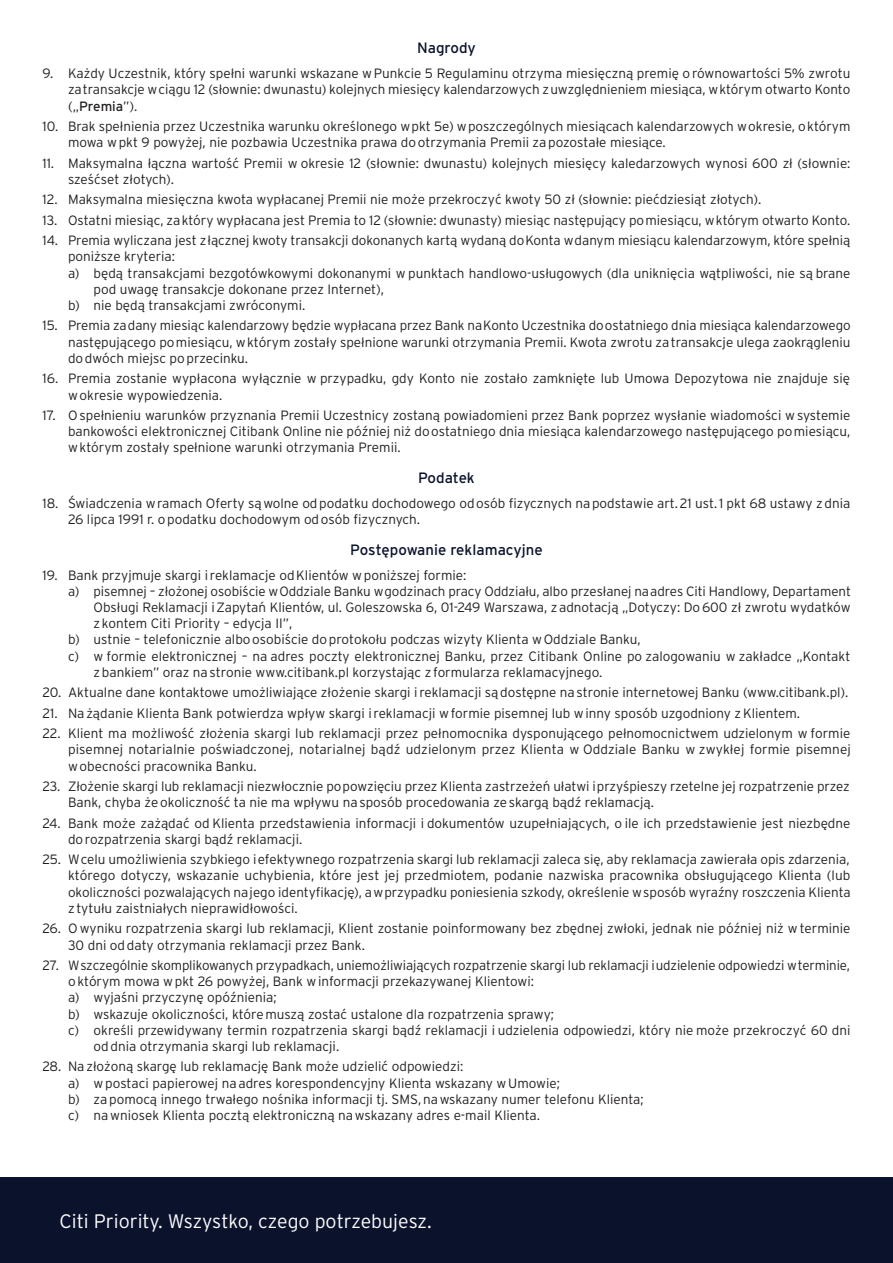
<style>
.page{position:relative;width:893px;height:1263px;background:#fff}
.page>*{position:absolute;margin:0;border:0;box-sizing:border-box;transform-origin:0 0}
.t1{font:300 19.5px "Interstate Pl";color:#fff}
.t2{font:15px "Interstate Pl";color:#0b122c}
.t3{font:300 13.5px/16.2px "Interstate Pl";color:#231f20}
.s1{font-weight:400}
</style>
<div class="page">
<div style="left:0;top:1178px;width:893px;height:85px;background:#0b122c"></div>
<p class="t2" style="left:417px;top:40px;width:60px">Nagrody</p>
<p class="t3" style="left:68px;top:65px;width:784px;text-align:justify;text-indent:-26px">9. Każdy Uczestnik, który spełni warunki wskazane w Punkcie 5 Regulaminu otrzyma miesięczną premię o równowartości 5% zwrotu za transakcje w ciągu 12 (słownie: dwunastu) kolejnych miesięcy kalendarzowych z uwzględnieniem miesiąca, w którym otwarto Konto („<span class="s1">Premia</span>”).</p>
<p class="t3" style="left:68px;top:118px;width:784px;text-indent:-26px">10. Brak spełnienia przez Uczestnika warunku określonego w pkt 5e) w poszczególnych miesiącach kalendarzowych w okresie, o którym mowa w pkt 9 powyżej, nie pozbawia Uczestnika prawa do otrzymania Premii za pozostałe miesiące.</p>
<p class="t3" style="left:68px;top:155px;width:784px;text-indent:-26px">11. Maksymalna łączna wartość Premii w okresie 12 (słownie: dwunastu) kolejnych miesięcy kaledarzowych wynosi 600 zł (słownie: sześćset złotych).</p>
<p class="t3" style="left:43px;top:191px;width:720px">12. Maksymalna miesięczna kwota wypłacanej Premii nie może przekroczyć kwoty 50 zł (słownie: piećdziesiąt złotych).</p>
<p class="t3" style="left:43px;top:212px;width:809px">13. Ostatni miesiąc, za który wypłacana jest Premia to 12 (słownie: dwunasty) miesiąc następujący po miesiącu, w którym otwarto Konto.</p>
<p class="t3" style="left:43px;top:232px;width:809px">14. Premia wyliczana jest z łącznej kwoty transakcji dokonanych kartą wydaną do Konta w danym miesiącu kalendarzowym, które spełnią</p>
<p class="t3" style="left:68px;top:248px;width:109px">poniższe kryteria:</p>
<p class="t3" style="left:68px;top:265px;width:784px">a) będą transakcjami bezgotówkowymi dokonanymi w punktach handlowo-usługowych (dla uniknięcia wątpliwości, nie są brane</p>
<p class="t3" style="left:94px;top:281px;width:292px">pod uwagę transakcje dokonane przez Internet),</p>
<p class="t3" style="left:68px;top:297px;width:239px">b) nie będą transakcjami zwróconymi.</p>
<p class="t3" style="left:68px;top:317px;width:784px;text-align:justify;text-indent:-26px">15. Premia za dany miesiąc kalendarzowy będzie wypłacana przez Bank na Konto Uczestnika do ostatniego dnia miesiąca kalendarzowego następującego po miesiącu, w którym zostały spełnione warunki otrzymania Premii. Kwota zwrotu za transakcje ulega zaokrągleniu do dwóch miejsc po przecinku.</p>
<p class="t3" style="left:68px;top:370px;width:784px;text-indent:-26px">16. Premia zostanie wypłacona wyłącznie w przypadku, gdy Konto nie zostało zamknięte lub Umowa Depozytowa nie znajduje się w okresie wypowiedzenia.</p>
<p class="t3" style="left:68px;top:407px;width:784px;text-align:justify;text-indent:-26px">17. O spełnieniu warunków przyznania Premii Uczestnicy zostaną powiadomieni przez Bank poprzez wysłanie wiadomości w systemie bankowości elektronicznej Citibank Online nie później niż do ostatniego dnia miesiąca kalendarzowego następującego po miesiącu, w którym zostały spełnione warunki otrzymania Premii.</p>
<p class="t2" style="left:418px;top:469px;width:58px">Podatek</p>
<p class="t3" style="left:68px;top:495px;width:784px;text-indent:-26px">18. Świadczenia w ramach Oferty są wolne od podatku dochodowego od osób fizycznych na podstawie art. 21 ust. 1 pkt 68 ustawy z dnia<br>26 lipca 1991 r. o podatku dochodowym od osób fizycznych.</p>
<p class="t2" style="left:350px;top:541px;width:194px">Postępowanie reklamacyjne</p>
<p class="t3" style="left:43px;top:566px;width:425px">19. Bank przyjmuje skargi i reklamacje od Klientów w poniższej formie:</p>
<p class="t3" style="left:68px;top:583px;width:784px">a) pisemnej – złożonej osobiście w Oddziale Banku w godzinach pracy Oddziału, albo przesłanej na adres Citi Handlowy, Departament</p>
<p class="t3" style="left:94px;top:599px;width:758px">Obsługi Reklamacji i Zapytań Klientów, ul. Goleszowska 6, 01-249 Warszawa, z adnotacją „Dotyczy: Do 600 zł zwrotu wydatków</p>
<p class="t3" style="left:94px;top:615px;width:200px">z kontem Citi Priority – edycja II”,</p>
<p class="t3" style="left:68px;top:631px;width:574px">b) ustnie – telefonicznie albo osobiście do protokołu podczas wizyty Klienta w Oddziale Banku,</p>
<p class="t3" style="left:68px;top:647px;width:784px">c) w formie elektronicznej – na adres poczty elektronicznej Banku, przez Citibank Online po zalogowaniu w zakładce „Kontakt</p>
<p class="t3" style="left:94px;top:664px;width:510px">z bankiem” oraz na stronie www.citibank.pl korzystając z formularza reklamacyjnego.</p>
<p class="t3" style="left:43px;top:684px;width:807px">20. Aktualne dane kontaktowe umożliwiające złożenie skargi i reklamacji są dostępne na stronie internetowej Banku (www.citibank.pl).</p>
<p class="t3" style="left:43px;top:705px;width:759px">21. Na żądanie Klienta Bank potwierdza wpływ skargi i reklamacji w formie pisemnej lub w inny sposób uzgodniony z Klientem.</p>
<p class="t3" style="left:68px;top:725px;width:784px;text-align:justify;text-indent:-26px">22. Klient ma możliwość złożenia skargi lub reklamacji przez pełnomocnika dysponującego pełnomocnictwem udzielonym w formie pisemnej notarialnie poświadczonej, notarialnej bądź udzielonym przez Klienta w Oddziale Banku w zwykłej formie pisemnej w obecności pracownika Banku.</p>
<p class="t3" style="left:68px;top:778px;width:783px;text-indent:-26px">23. Złożenie skargi lub reklamacji niezwłocznie po powzięciu przez Klienta zastrzeżeń ułatwi i przyśpieszy rzetelne jej rozpatrzenie przez<br>Bank, chyba że okoliczność ta nie ma wpływu na sposób procedowania ze skargą bądź reklamacją.</p>
<p class="t3" style="left:68px;top:815px;width:784px;text-indent:-26px">24. Bank może zażądać od Klienta przedstawienia informacji i dokumentów uzupełniających, o ile ich przedstawienie jest niezbędne do rozpatrzenia skargi bądź reklamacji.</p>
<p class="t3" style="left:68px;top:851px;width:784px;text-align:justify;text-indent:-26px">25. W celu umożliwienia szybkiego i efektywnego rozpatrzenia skargi lub reklamacji zaleca się, aby reklamacja zawierała opis zdarzenia, którego dotyczy, wskazanie uchybienia, które jest jej przedmiotem, podanie nazwiska pracownika obsługującego Klienta (lub okoliczności pozwalających na jego identyfikację), a w przypadku poniesienia szkody, określenie w sposób wyraźny roszczenia Klienta z tytułu zaistniałych nieprawidłowości.</p>
<p class="t3" style="left:68px;top:920px;width:784px;text-indent:-26px">26. O wyniku rozpatrzenia skargi lub reklamacji, Klient zostanie poinformowany bez zbędnej zwłoki, jednak nie później niż w terminie<br>30 dni od daty otrzymania reklamacji przez Bank.</p>
<p class="t3" style="left:43px;top:957px;width:809px">27. W szczególnie skomplikowanych przypadkach, uniemożliwiających rozpatrzenie skargi lub reklamacji i udzielenie odpowiedzi w terminie,</p>
<p class="t3" style="left:68px;top:973px;width:468px">o którym mowa w pkt 26 powyżej, Bank w informacji przekazywanej Klientowi:</p>
<p class="t3" style="left:68px;top:989px;width:210px">a) wyjaśni przyczynę opóźnienia;</p>
<p class="t3" style="left:68px;top:1005px;width:488px">b) wskazuje okoliczności, które muszą zostać ustalone dla rozpatrzenia sprawy;</p>
<p class="t3" style="left:68px;top:1022px;width:784px">c) określi przewidywany termin rozpatrzenia skargi bądź reklamacji i udzielenia odpowiedzi, który nie może przekroczyć 60 dni</p>
<p class="t3" style="left:94px;top:1038px;width:247px">od dnia otrzymania skargi lub reklamacji.</p>
<p class="t3" style="left:68px;top:1058px;width:577px;text-indent:-26px">28. Na złożoną skargę lub reklamację Bank może udzielić odpowiedzi:<br>a) w postaci papierowej na adres korespondencyjny Klienta wskazany w Umowie;<br>b) za pomocą innego trwałego nośnika informacji tj. SMS, na wskazany numer telefonu Klienta; c) na wniosek Klienta pocztą elektroniczną na wskazany adres e-mail Klienta.</p>
<h1 class="t1" style="left:60px;top:1210px;width:374px">Citi Priority. Wszystko, czego potrzebujesz.</h1>
</div>
